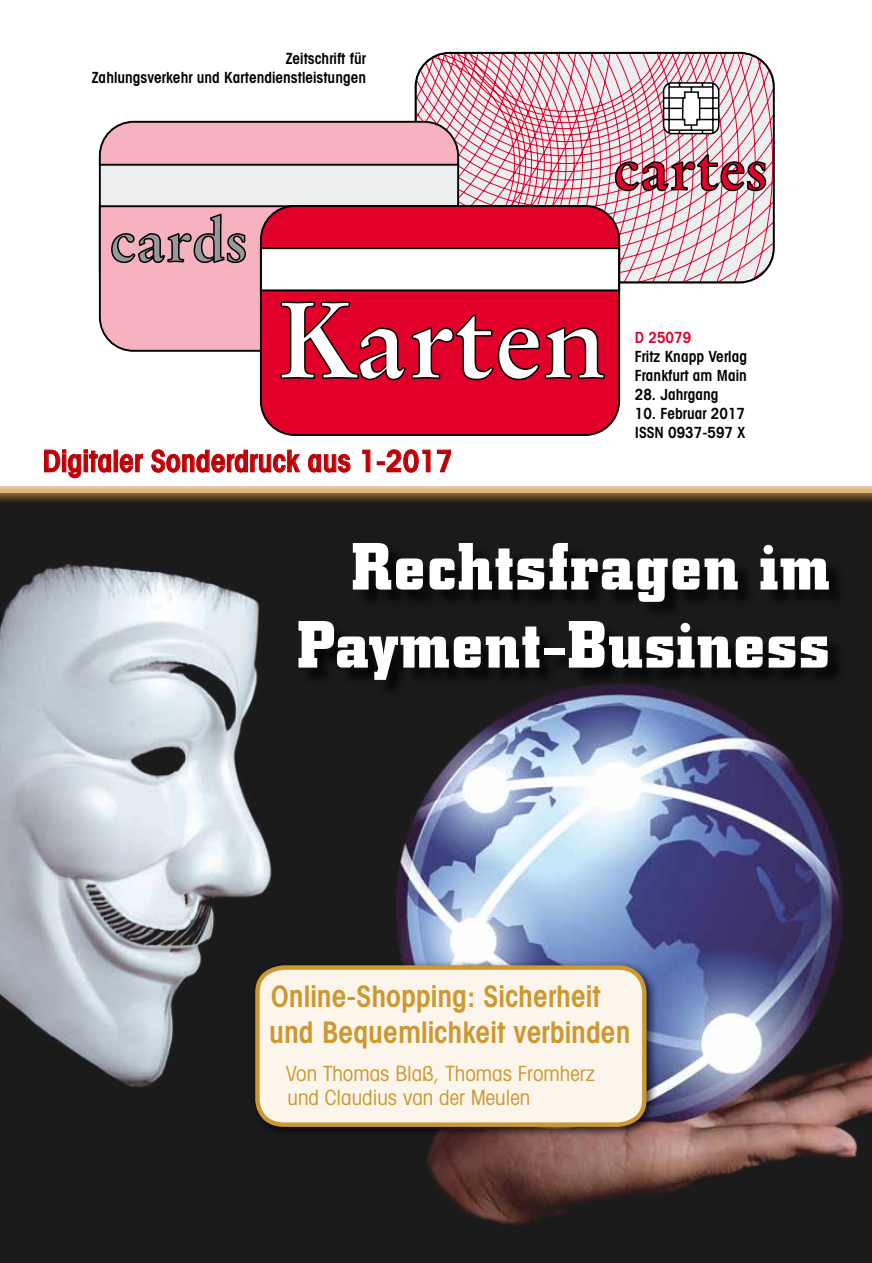
<style>
.page{position:relative;width:872px;height:1263px;background:#fff}
.page>*{position:absolute;margin:0;border:0;box-sizing:border-box;transform-origin:0 0}
.t1{font:700 107.85px "Stempel Garamond";color:#fff}
.t2{font:700 66px/78px "City";letter-spacing:.03em;color:#fff;text-align:right}
.t3{font:700 60px "Stempel Garamond";color:#e0002a}
.t4{font:700 60px "Stempel Garamond";color:#98989c}
.t5{font:600 condensed 30px "Avant Garde";color:#bc0006}
.t6{font:600 condensed 29.7px/35.7px "Avant Garde";color:#cb9832}
.t7{font:condensed 21px/24px "Avant Garde";color:#cb9832}
.t8{font:600 condensed 15.3px/19.2px "Avant Garde";color:#000}
.t9{font:600 condensed 15.3px "Avant Garde";color:#e0002a}
</style>
<div class="page">
<img style="left:0;top:505px;width:872px;height:758px">
<svg style="left:417px;top:53px;width:357px;height:230px"></svg>
<div style="left:414px;top:52px;width:360px;height:231px;border:2px solid #000;border-radius:34px"></div>
<svg style="left:614px;top:153px;width:153px;height:39px"></svg>
<div style="left:99px;top:167px;width:361px;height:37px;background:#edeeef"></div>
<svg style="left:99px;top:120px;width:361px;height:47px"></svg>
<svg style="left:99px;top:204px;width:361px;height:149px"></svg>
<div style="left:261px;top:206px;width:358px;height:229px;background:#e0002a;border-radius:34px"></div>
<div style="left:261px;top:248px;width:358px;height:42px;background:#fff"></div>
<div style="left:260px;top:247px;width:360px;height:44px;border:2px solid #000"></div>
<div style="left:260px;top:205px;width:360px;height:231px;border:2px solid #000;border-radius:34px"></div>
<svg style="left:280px;top:301px;width:325px;height:80px"></svg>
<svg style="left:110px;top:213px;width:137px;height:51px"></svg>
<svg style="left:661px;top:81px;width:59px;height:54px"></svg>
<div style="left:0;top:477px;width:872px;height:28px;background:#d2923e;opacity:.75"></div>
<div style="left:0;top:475px;width:872px;height:11px;background:#fff"></div>
<div style="left:301px;top:546px;width:546px;height:152px;background:#000;opacity:.75"></div>
<svg style="left:44px;top:450px;width:67px;height:28px"></svg>
<div style="left:114px;top:450px;width:4px;height:22px;border:1px solid #bc0006"></div>
<svg style="left:120px;top:454px;width:23px;height:18px"></svg>
<svg style="left:151px;top:449px;width:149px;height:23px"></svg>
<svg style="left:308px;top:454px;width:42px;height:18px"></svg>
<svg style="left:362px;top:450px;width:8px;height:22px"></svg>
<svg style="left:377px;top:449px;width:53px;height:23px"></svg>
<svg style="left:437px;top:450px;width:14px;height:22px"></svg>
<div style="left:250px;top:960px;width:408px;height:178px;background:#000;opacity:.75"></div>
<div style="left:257px;top:967px;width:387px;height:158px;background:#fbf5eb;border-radius:26px"></div>
<div style="left:255px;top:965px;width:391px;height:162px;border:4px solid #cb9832;border-radius:26px"></div>
<p class="t8" style="left:92px;top:48px;width:276px;text-align:right">Zeitschrift für<br>Zahlungsverkehr und Kartendienstleistungen</p>
<h3 class="t4" style="left:110px;top:204px;width:140px">cards</h3>
<h3 class="t3" style="left:613px;top:132px;width:157px">cartes</h3>
<h1 class="t1" style="left:276px;top:274px;width:333px">Karten</h1>
<h3 class="t5" style="left:43px;top:443px;width:412px">Digitaler Sonderdruck aus 1-2017</h3>
<p class="t9" style="left:635px;top:328px;width:58px">D 25079</p>
<p class="t8" style="left:635px;top:346px;width:114px">Fritz Knapp Verlag<br>Frankfurt am Main</p>
<p class="t8" style="left:635px;top:385px;width:85px">28. Jahrgang</p>
<p class="t8" style="left:635px;top:404px;width:112px">10. Februar 2017<br>ISSN 0937-597 X</p>
<h2 class="t2" style="left:298px;top:529px;width:533px">Rechtsfragen im<br>Payment-Business</h2>
<h3 class="t6" style="left:269px;top:978px;width:363px">Online-Shopping: Sicherheit und Bequemlichkeit verbinden</h3>
<h3 class="t7" style="left:286px;top:1060px;width:310px">Von Thomas Blaß, Thomas Fromherz und Claudius van der Meulen</h3>
</div>
